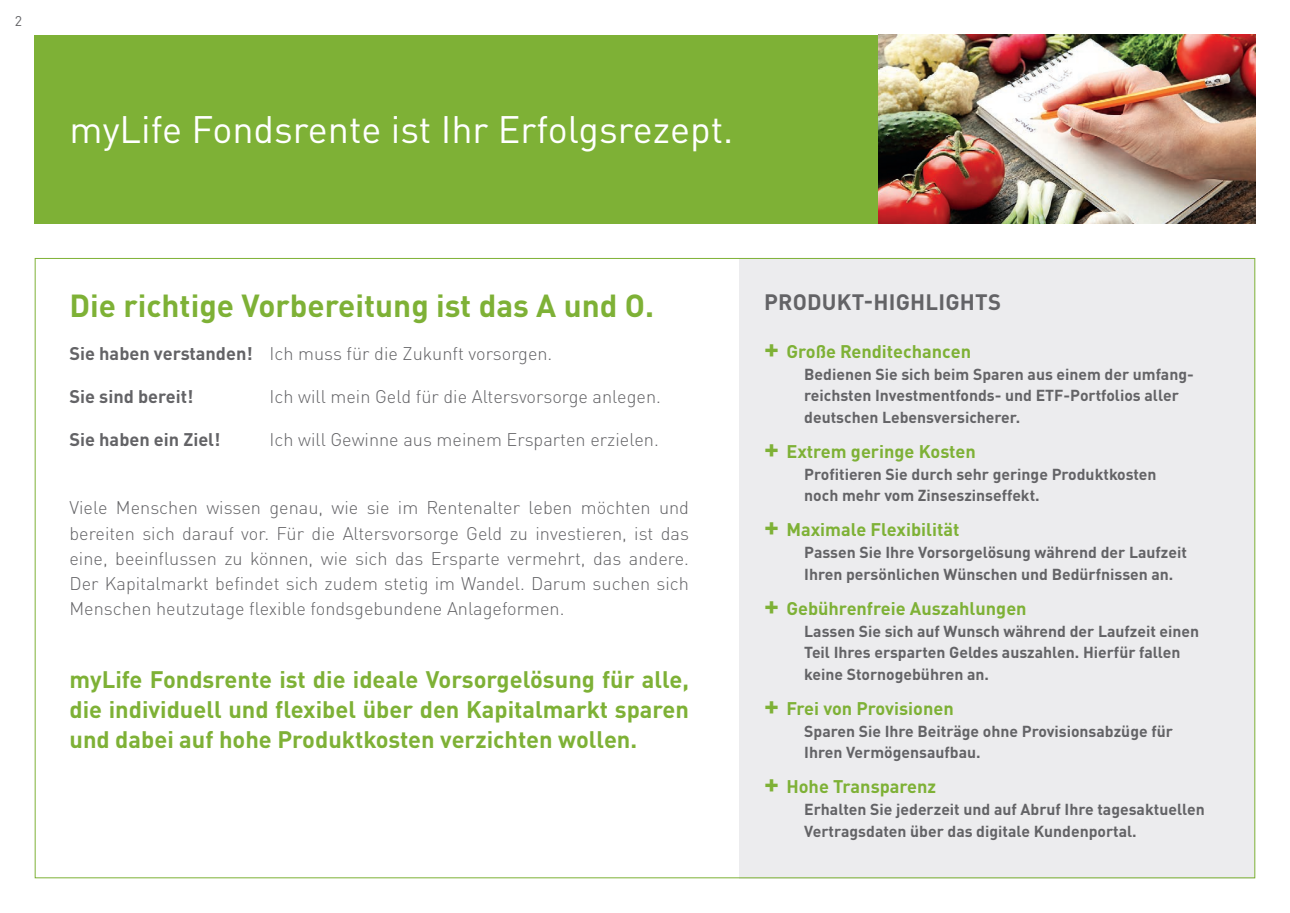
<style>
.page{position:relative;width:1290px;height:913px;background:#fff}
.page>*{position:absolute;margin:0;border:0;box-sizing:border-box;transform-origin:0 0}
.t1{font:37.8px "DIN Pro";color:#fff}
.t2{font:700 31.5px "DIN Pro";color:#7eb136}
.t3{font:700 23.62px/29.9px "DIN Pro";color:#7eb136;text-align:justify}
.t4{font:700 22.05px "DIN Pro";letter-spacing:.01em;color:#636366}
.t5{font:300 18.2px/25.2px "DIN Pro";color:#636366;text-align:justify}
.t6{font:700 18.2px "DIN Pro";color:#7eb136}
.t7{font:700 18.2px "DIN Pro";color:#636366}
.t8{font:700 15.75px/21.7px "DIN Pro";color:#636366}
.t9{font:14px "DIN Pro";color:#636366}
.s1{font-weight:700}
.s2{font-size:27.65px}
</style>
<div class="page">
<div style="left:35px;top:35px;width:1220px;height:188px;background:#7eb136"></div>
<img style="left:878px;top:35px;width:377px;height:188px">
<div style="left:739px;top:258px;width:516px;height:620px;background:#ececee"></div>
<p class="t9" style="left:15px;top:10px;width:9px">2</p>
<p class="t1" style="left:69px;top:100px;width:665px">myLife Fondsrente ist Ihr Erfolgsrezept.</p>
<p class="t2" style="left:69px;top:279px;width:586px">Die richtige Vorbereitung ist das A und O.</p>
<p class="t5" style="left:69px;top:339px;width:484px"><span class="s1">Sie haben verstanden!</span> Ich muss für die Zukunft vorsorgen.</p>
<p class="t7" style="left:69px;top:381px;width:125px">Sie sind bereit!</p>
<p class="t5" style="left:269px;top:383px;width:393px">Ich will mein Geld für die Altersvorsorge anlegen.</p>
<p class="t7" style="left:69px;top:424px;width:153px">Sie haben ein Ziel!</p>
<p class="t5" style="left:269px;top:426px;width:391px">Ich will Gewinne aus meinem Ersparten erzielen.</p>
<p class="t5" style="left:69px;top:494px;width:621px">Viele Menschen wissen genau, wie sie im Rentenalter leben möchten und bereiten sich darauf vor. Für die Altersvorsorge Geld zu investieren, ist das eine, beeinflussen zu können, wie sich das Ersparte vermehrt, das andere.<br>Der Kapitalmarkt befindet sich zudem stetig im Wandel. Darum suchen sich Menschen heutzutage flexible fondsgebundene Anlageformen.</p>
<p class="t3" style="left:69px;top:662px;width:621px">myLife Fondsrente ist die ideale Vorsorgelösung für alle, die individuell und flexibel über den Kapitalmarkt sparen und dabei auf hohe Produktkosten verzichten wollen.</p>
<p class="t4" style="left:764px;top:283px;width:238px">PRODUKT-HIGHLIGHTS</p>
<p class="t6" style="left:764px;top:336px;width:208px"><span class="s2">+</span> Große Renditechancen</p>
<p class="t8" style="left:804px;top:361px;width:391px">Bedienen Sie sich beim Sparen aus einem der umfang&shy;reichsten Investmentfonds- und ETF-Portfolios aller deutschen Lebensversicherer.</p>
<p class="t6" style="left:764px;top:436px;width:213px"><span class="s2">+</span> Extrem geringe Kosten</p>
<p class="t8" style="left:804px;top:461px;width:354px">Profitieren Sie durch sehr geringe Produktkosten noch mehr vom Zinseszinseffekt.</p>
<p class="t6" style="left:764px;top:515px;width:197px"><span class="s2">+</span> Maximale Flexibilität</p>
<p class="t8" style="left:804px;top:540px;width:384px">Passen Sie Ihre Vorsorgelösung während der Laufzeit<br>Ihren persönlichen Wünschen und Bedürfnissen an.</p>
<p class="t6" style="left:764px;top:593px;width:264px"><span class="s2">+</span> Gebührenfreie Auszahlungen</p>
<p class="t8" style="left:804px;top:618px;width:396px">Lassen Sie sich auf Wunsch während der Laufzeit einen<br>Teil Ihres ersparten Geldes auszahlen. Hierfür fallen keine Stornogebühren an.</p>
<p class="t6" style="left:764px;top:693px;width:191px"><span class="s2">+</span> Frei von Provisionen</p>
<p class="t8" style="left:804px;top:718px;width:370px">Sparen Sie Ihre Beiträge ohne Provisionsabzüge für<br>Ihren Vermögensaufbau.</p>
<p class="t6" style="left:764px;top:771px;width:174px"><span class="s2">+</span> Hohe Transparenz</p>
<p class="t8" style="left:804px;top:796px;width:402px">Erhalten Sie jederzeit und auf Abruf Ihre tagesaktuellen<br>Vertragsdaten über das digitale Kundenportal.</p>
</div>
